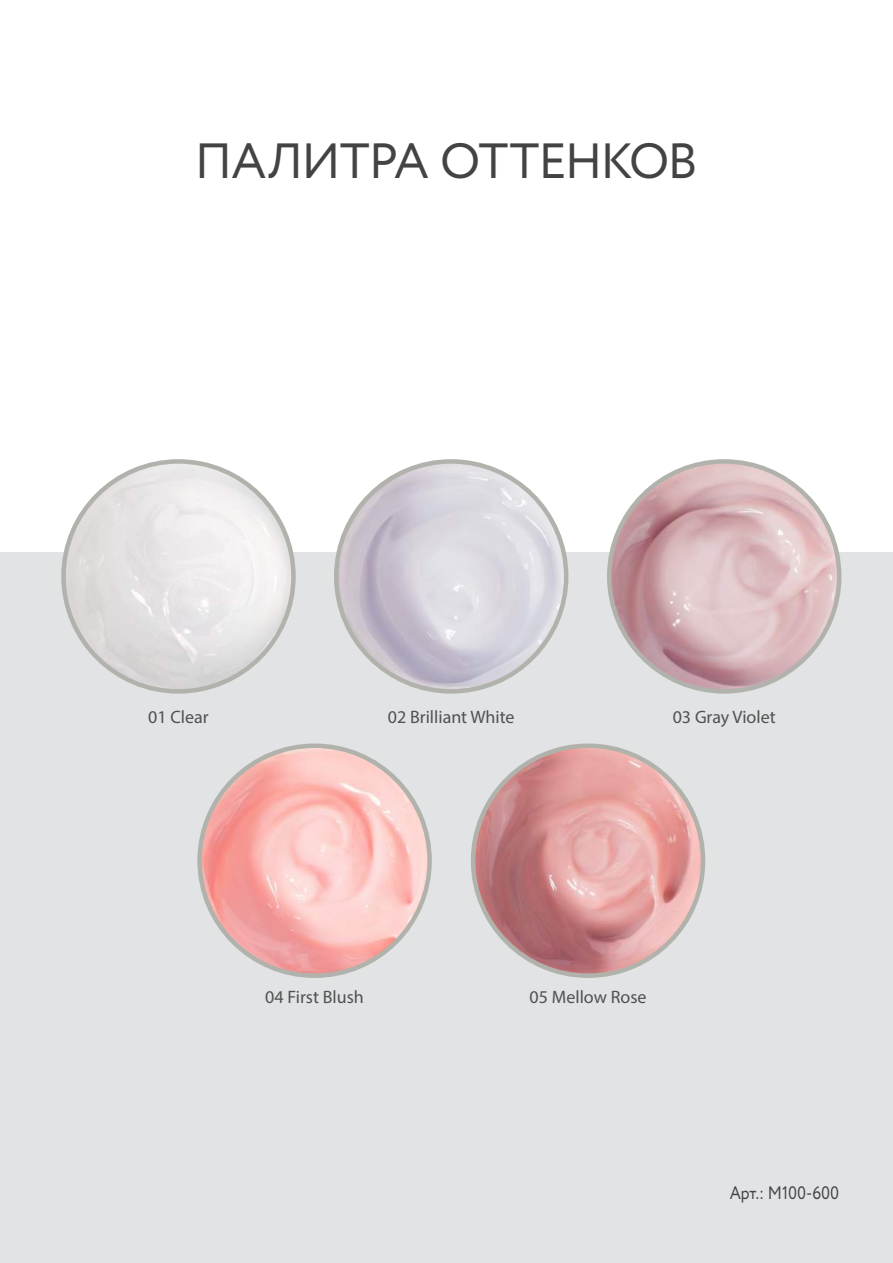
<style>
.page{position:relative;width:893px;height:1263px;background:#fff}
.page>*{position:absolute;margin:0;border:0;box-sizing:border-box;transform-origin:0 0}
.t1{font:49.35px "Circe";letter-spacing:-.035em;color:#444343}
.t2{font:18px "Myriad Pro";color:#515151}
.t3{font:18px "Circe";color:#444343;scale:.88 1}
</style>
<div class="page">
<div style="left:0;top:553px;width:893px;height:710px;background:#e1e3e5"></div>
<img style="left:473px;top:746px;width:230px;height:230px;border-radius:115px">
<img style="left:200px;top:746px;width:230px;height:230px;border-radius:115px">
<img style="left:609px;top:461px;width:230px;height:230px;border-radius:115px">
<img style="left:63px;top:461px;width:230px;height:230px;border-radius:115px">
<img style="left:336px;top:461px;width:230px;height:230px;border-radius:115px">
<h1 class="t1" style="left:195px;top:128px;width:505px">ПАЛИТРА ОТТЕНКОВ</h1>
<p class="t2" style="left:148px;top:706px;width:62px">01 Clear</p>
<p class="t2" style="left:388px;top:706px;width:128px">02 Brilliant White</p>
<p class="t2" style="left:673px;top:706px;width:104px">03 Gray Violet</p>
<p class="t2" style="left:265px;top:986px;width:100px">04 First Blush</p>
<p class="t2" style="left:530px;top:986px;width:118px">05 Mellow Rose</p>
<p class="t3" style="left:730px;top:1181px;width:126px">Арт.: М100-600</p>
</div>
